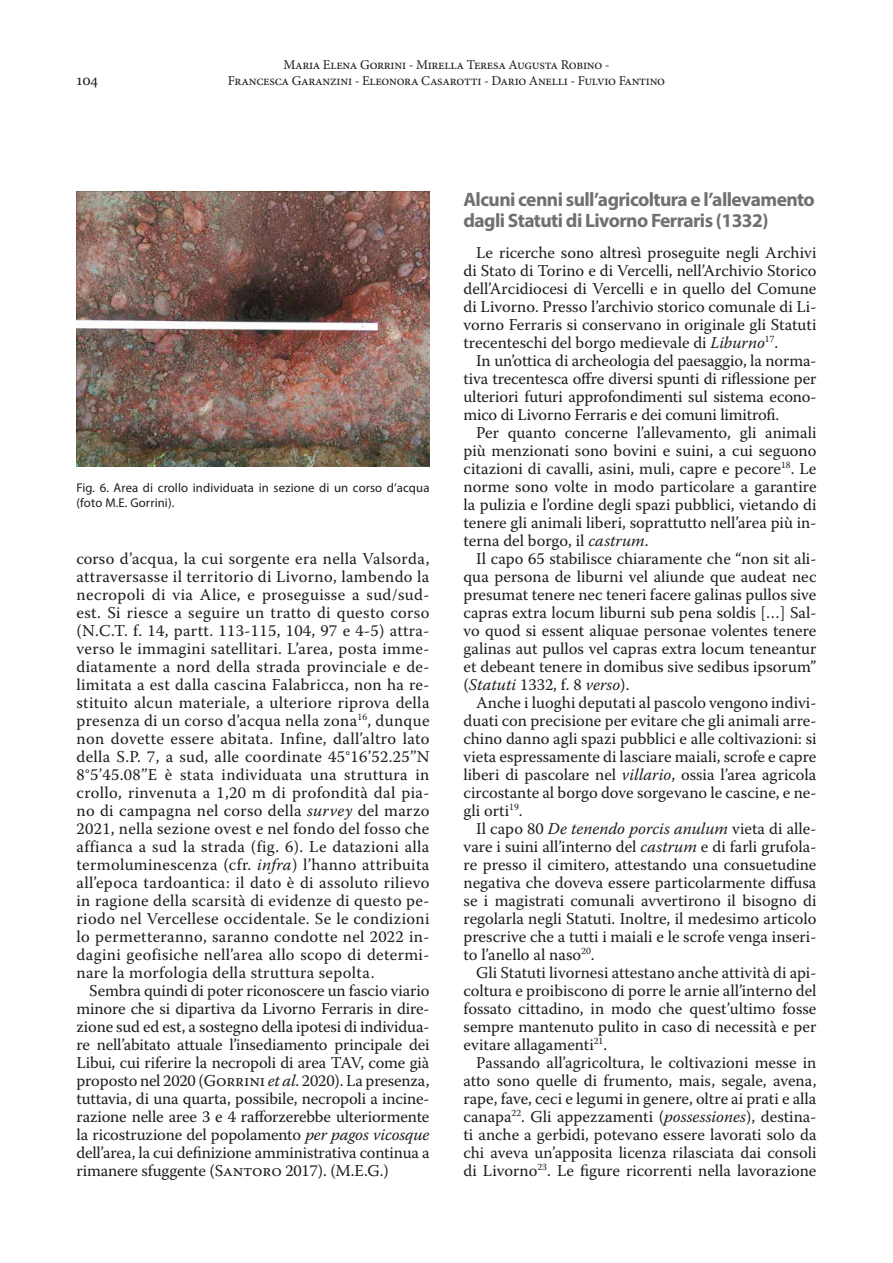
<style>
.page{position:relative;width:893px;height:1263px;background:#fff}
.page>*{position:absolute;margin:0;border:0;box-sizing:border-box;transform-origin:0 0}
.t1{font:700 19.5px/21px "Myriad Pro";letter-spacing:-.03em;color:#70706f}
.t2{font:16.5px/18px "Warnock Pro";color:#1d1d1b;text-align:justify}
.t3{font:13.5px/16.2px "Minion Pro";letter-spacing:-.02em;color:#1d1d1b;text-align:center}
.t4{font:13.5px "Georgia";color:#1d1d1b}
.t5{font:12.75px/15.3px "Myriad Pro";letter-spacing:.01em;color:#1d1d1b}
.s1{font-style:italic}
</style>
<div class="page">
<img style="left:77px;top:191px;width:352px;height:276px">
<p class="t4" style="left:77px;top:72px;width:23px">104</p>
<p class="t3" style="left:228px;top:56px;width:439px">Maria Elena Gorrini - Mirella Teresa Augusta Robino -<br>Francesca Garanzini - Eleonora Casarotti - Dario Anelli - Fulvio Fantino</p>
<p class="t5" style="left:77px;top:480px;width:354px">Fig. 6. Area di crollo individuata in sezione di un corso d’acqua (foto M.E. Gorrini).</p>
<p class="t2" style="left:77px;top:549px;width:354px">corso d’acqua, la cui sorgente era nella Valsorda, attraversasse il territorio di Livorno, lambendo la necropoli di via Alice, e proseguisse a sud/sud&shy;est. Si riesce a seguire un tratto di questo corso (N.C.T. f. 14, partt. 113-115, 104, 97 e 4-5) attra&shy;verso le immagini satellitari. L’area, posta imme&shy;diatamente a nord della strada provinciale e de&shy;limitata a est dalla cascina Falabricca, non ha re&shy;stituito alcun materiale, a ulteriore riprova della presenza di un corso d’acqua nella zona<sup>16</sup>, dunque non dovette essere abitata. Infine, dall’altro lato della S.P. 7, a sud, alle coordinate 45°16’52.25’’N 8°5’45.08’’E è stata individuata una struttura in crollo, rinvenuta a 1,20 m di profondità dal pia&shy;no di campagna nel corso della <span class="s1">survey</span> del marzo 2021, nella sezione ovest e nel fondo del fosso che affianca a sud la strada (fig. 6). Le datazioni alla termoluminescenza (cfr. <span class="s1">infra</span>) l’hanno attribuita all’epoca tardoantica: il dato è di assoluto rilievo in ragione della scarsità di evidenze di questo pe&shy;riodo nel Vercellese occidentale. Se le condizioni lo permetteranno, saranno condotte nel 2022 in&shy;dagini geofisiche nell’area allo scopo di determi&shy;nare la morfologia della struttura sepolta.</p>
<p class="t2" style="left:77px;top:981px;width:354px;text-indent:13px">Sembra quindi di poter riconoscere un fascio viario minore che si dipartiva da Livorno Ferraris in dire&shy;zione sud ed est, a sostegno della ipotesi di individua&shy;re nell’abitato attuale l’insediamento principale dei Libui, cui riferire la necropoli di area TAV, come già proposto nel 2020 (Gorrini <span class="s1">et al</span>. 2020). La presenza, tuttavia, di una quarta, possibile, necropoli a incine&shy;razione nelle aree 3 e 4 rafforzerebbe ulteriormente la ricostruzione del popolamento <span class="s1">per pagos vicosque </span>dell’area, la cui definizione amministrativa continua a rimanere sfuggente (Santoro 2017). (M.E.G.)</p>
<p class="t1" style="left:463px;top:188px;width:353px">Alcuni cenni sull’agricoltura e l’allevamento dagli Statuti di Livorno Ferraris (1332)</p>
<p class="t2" style="left:463px;top:243px;width:354px;text-indent:13px">Le ricerche sono altresì proseguite negli Archivi di Stato di Torino e di Vercelli, nell’Archivio Storico dell’Arcidiocesi di Vercelli e in quello del Comune di Livorno. Presso l’archivio storico comunale di Li&shy;vorno Ferraris si conservano in originale gli Statuti trecenteschi del borgo medievale di <span class="s1">Liburno</span><sup>17</sup>.</p>
<p class="t2" style="left:463px;top:351px;width:354px;text-indent:13px">In un’ottica di archeologia del paesaggio, la norma&shy;tiva trecentesca offre diversi spunti di riflessione per ulteriori futuri approfondimenti sul sistema econo&shy;mico di Livorno Ferraris e dei comuni limitrofi.</p>
<p class="t2" style="left:463px;top:423px;width:354px;text-indent:13px">Per quanto concerne l’allevamento, gli animali più menzionati sono bovini e suini, a cui seguono citazioni di cavalli, asini, muli, capre e pecore<sup>18</sup>. Le norme sono volte in modo particolare a garantire la pulizia e l’ordine degli spazi pubblici, vietando di tenere gli animali liberi, soprattutto nell’area più in&shy;terna del borgo, il <span class="s1">castrum</span>.</p>
<p class="t2" style="left:463px;top:549px;width:354px;text-indent:13px">Il capo 65 stabilisce chiaramente che “non sit ali&shy;qua persona de liburni vel aliunde que audeat nec presumat tenere nec teneri facere galinas pullos sive capras extra locum liburni sub pena soldis […] Sal&shy;vo quod si essent aliquae personae volentes tenere galinas aut pullos vel capras extra locum teneantur et debeant tenere in domibus sive sedibus ipsorum” (<span class="s1">Statuti</span> 1332, f. 8 <span class="s1">verso</span>).</p>
<p class="t2" style="left:463px;top:693px;width:354px;text-indent:13px">Anche i luoghi deputati al pascolo vengono indivi&shy;duati con precisione per evitare che gli animali arre&shy;chino danno agli spazi pubblici e alle coltivazioni: si vieta espressamente di lasciare maiali, scrofe e capre liberi di pascolare nel <span class="s1">villario</span>, ossia l’area agricola circostante al borgo dove sorgevano le cascine, e ne&shy;gli orti<sup>19</sup>.</p>
<p class="t2" style="left:463px;top:819px;width:354px;text-indent:13px">Il capo 80 <span class="s1">De tenendo porcis anulum</span> vieta di alle&shy;vare i suini all’interno del <span class="s1">castrum</span> e di farli grufola&shy;re presso il cimitero, attestando una consuetudine negativa che doveva essere particolarmente diffusa se i magistrati comunali avvertirono il bisogno di regolarla negli Statuti. Inoltre, il medesimo articolo prescrive che a tutti i maiali e le scrofe venga inseri&shy;to l’anello al naso<sup>20</sup>.</p>
<p class="t2" style="left:463px;top:963px;width:354px;text-indent:13px">Gli Statuti livornesi attestano anche attività di api&shy;coltura e proibiscono di porre le arnie all’interno del fossato cittadino, in modo che quest’ultimo fosse sempre mantenuto pulito in caso di necessità e per evitare allagamenti<sup>21</sup>.</p>
<p class="t2" style="left:463px;top:1053px;width:354px;text-indent:13px">Passando all’agricoltura, le coltivazioni messe in atto sono quelle di frumento, mais, segale, avena, rape, fave, ceci e legumi in genere, oltre ai prati e alla canapa<sup>22</sup>. Gli appezzamenti (<span class="s1">possessiones</span>), destina&shy;ti anche a gerbidi, potevano essere lavorati solo da chi aveva un’apposita licenza rilasciata dai consoli di Livorno<sup>23</sup>. Le figure ricorrenti nella lavorazione</p>
</div>
